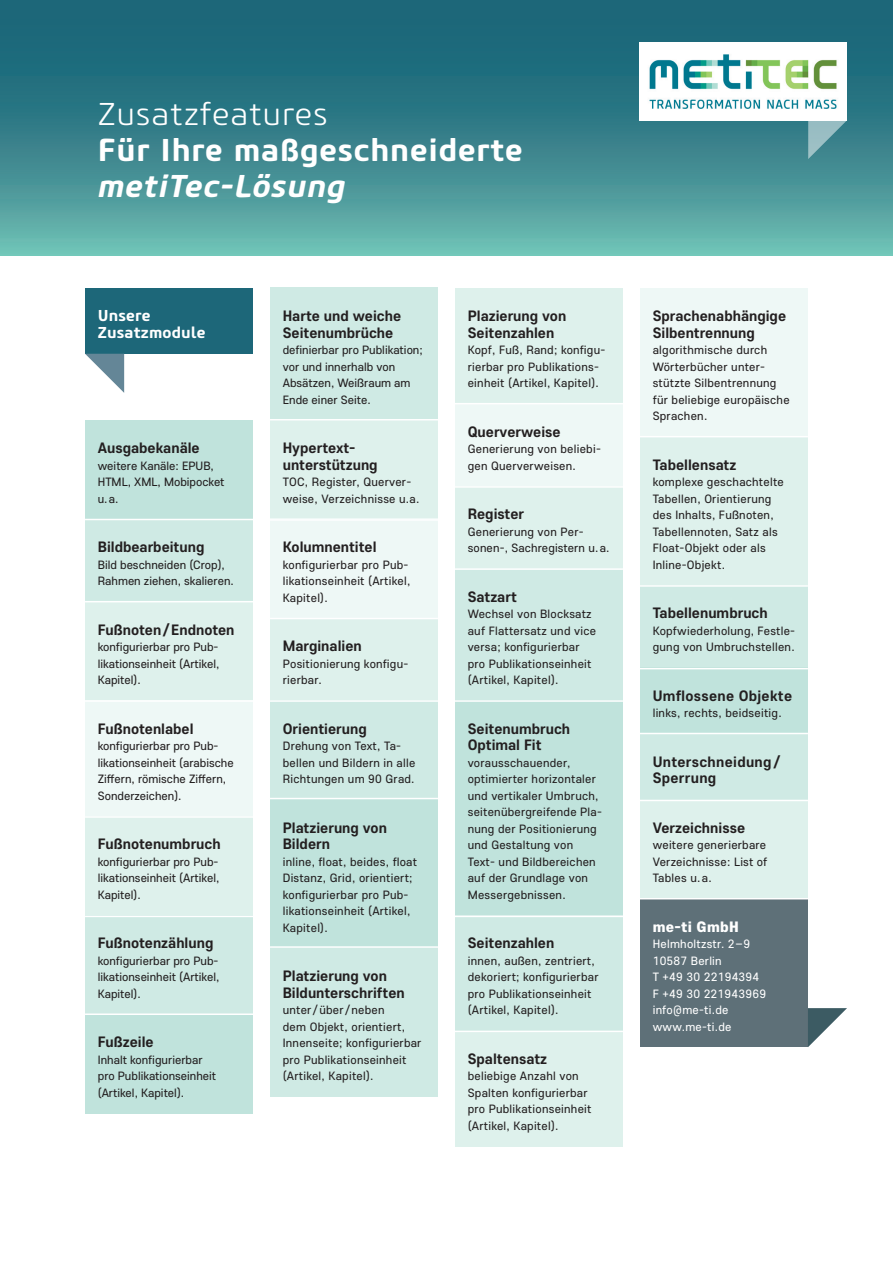
<style>
.page{position:relative;width:893px;height:1263px;background:#fff}
.page>*{position:absolute;margin:0;border:0;box-sizing:border-box;transform-origin:0 0}
.t1{font:700 31.5px/36px "Core Sans M65";letter-spacing:.025em;color:#fff}
.t2{font:700 15.75px "Core Sans M65";letter-spacing:.01em;color:#fff}
.t3{font:700 15px/16.5px "Core Sans E 65";color:#231f20}
.t4{font:700 15px/16.5px "Core Sans E 65";letter-spacing:.02em;color:#231f20}
.t5{font:800 15px "Core Sans E 85";letter-spacing:.02em;color:#fff}
.t6{font:12px/16.5px "Core Sans E 45";letter-spacing:.02em;color:#231f20}
.t7{font:12px/16.5px "Core Sans E 45";color:#231f20}
.t8{font:12px "Core Sans E 45";letter-spacing:.02em;color:#fff}
.s1{font-family:"Core Sans M35";font-weight:300}
.s2{font-style:italic}
</style>
<div class="page">
<svg style="left:0;top:0;width:893px;height:255px;background:#3a868e"></svg>
<img style="left:640px;top:43px;width:207px;height:77px">
<svg style="left:808px;top:120px;width:39px;height:39px;background:#6da2a9"></svg>
<div style="left:640px;top:899px;width:168px;height:148px;background:#5e7078"></div>
<div style="left:85px;top:420px;width:168px;height:99px;background:#c0e3dc"></div>
<div style="left:85px;top:519px;width:168px;height:83px;background:#cfeae4"></div>
<div style="left:85px;top:602px;width:168px;height:99px;background:#def1ec"></div>
<div style="left:85px;top:816px;width:168px;height:99px;background:#def1ec"></div>
<div style="left:85px;top:915px;width:168px;height:99px;background:#cfeae4"></div>
<div style="left:85px;top:1014px;width:168px;height:99px;background:#c0e3dc"></div>
<div style="left:270px;top:288px;width:168px;height:132px;background:#cfeae4"></div>
<div style="left:85px;top:701px;width:168px;height:115px;background:#eef8f6"></div>
<div style="left:270px;top:420px;width:168px;height:99px;background:#def1ec"></div>
<div style="left:270px;top:519px;width:168px;height:99px;background:#eef8f6"></div>
<div style="left:270px;top:618px;width:168px;height:82px;background:#def1ec"></div>
<div style="left:455px;top:288px;width:168px;height:116px;background:#def1ec"></div>
<div style="left:270px;top:700px;width:168px;height:99px;background:#cfeae4"></div>
<div style="left:270px;top:948px;width:168px;height:148px;background:#cfeae4"></div>
<div style="left:270px;top:799px;width:168px;height:149px;background:#c0e3dc"></div>
<div style="left:455px;top:404px;width:168px;height:82px;background:#eef8f6"></div>
<div style="left:455px;top:486px;width:168px;height:83px;background:#def1ec"></div>
<div style="left:455px;top:569px;width:168px;height:132px;background:#cfeae4"></div>
<div style="left:455px;top:916px;width:168px;height:115px;background:#cfeae4"></div>
<div style="left:455px;top:1031px;width:168px;height:115px;background:#def1ec"></div>
<div style="left:640px;top:288px;width:168px;height:149px;background:#eef8f6"></div>
<div style="left:455px;top:701px;width:168px;height:214px;background:#c0e3dc"></div>
<div style="left:640px;top:437px;width:168px;height:148px;background:#def1ec"></div>
<div style="left:640px;top:800px;width:168px;height:99px;background:#def1ec"></div>
<div style="left:640px;top:585px;width:168px;height:83px;background:#cfeae4"></div>
<div style="left:640px;top:667px;width:168px;height:67px;background:#c0e3dc"></div>
<div style="left:640px;top:733px;width:168px;height:67px;background:#cfeae4"></div>
<div style="left:85px;top:288px;width:168px;height:66px;background:#1d6779"></div>
<hr style="left:85px;top:519px;width:168px;height:1px;background:#fff">
<hr style="left:85px;top:601px;width:168px;height:1px;background:#fff">
<hr style="left:85px;top:700px;width:168px;height:2px;background:#fff">
<hr style="left:85px;top:816px;width:168px;height:2px;background:#fff">
<hr style="left:85px;top:916px;width:168px;height:1px;background:#fff">
<hr style="left:85px;top:1013px;width:168px;height:2px;background:#fff">
<hr style="left:270px;top:946px;width:168px;height:2px;background:#fff">
<hr style="left:270px;top:798px;width:168px;height:1px;background:#fff">
<hr style="left:270px;top:700px;width:168px;height:2px;background:#fff">
<hr style="left:270px;top:618px;width:168px;height:1px;background:#fff">
<hr style="left:270px;top:519px;width:168px;height:2px;background:#fff">
<hr style="left:270px;top:419px;width:168px;height:1px;background:#fff">
<hr style="left:455px;top:403px;width:168px;height:1px;background:#fff">
<hr style="left:455px;top:486px;width:168px;height:2px;background:#fff">
<hr style="left:455px;top:568px;width:168px;height:2px;background:#fff">
<hr style="left:455px;top:700px;width:168px;height:2px;background:#fff">
<hr style="left:455px;top:916px;width:168px;height:1px;background:#fff">
<hr style="left:640px;top:800px;width:168px;height:1px;background:#fff">
<hr style="left:640px;top:898px;width:168px;height:1px;background:#fff">
<hr style="left:640px;top:733px;width:168px;height:1px;background:#fff">
<hr style="left:640px;top:668px;width:168px;height:1px;background:#fff">
<hr style="left:640px;top:585px;width:168px;height:2px;background:#fff">
<hr style="left:640px;top:436px;width:168px;height:1px;background:#fff">
<hr style="left:455px;top:1031px;width:168px;height:1px;background:#fff">
<svg style="left:808px;top:1008px;width:39px;height:39px"></svg>
<svg style="left:85px;top:354px;width:39px;height:39px"></svg>
<p class="t1" style="left:98px;top:96px;width:426px"><span class="s1">Zusatzfeatures<br></span>Für Ihre maßgeschneiderte <span class="s2">metiTec-Lösung</span></p>
<p class="t2" style="left:98px;top:306px;width:54px">Unsere</p>
<p class="t2" style="left:98px;top:322px;width:109px">Zusatzmodule</p>
<p class="t3" style="left:98px;top:439px;width:103px">Ausgabekanäle</p>
<p class="t7" style="left:98px;top:457px;width:128px">weitere Kanäle: EPUB,<br>HTML, XML, Mobipocket u.a.</p>
<p class="t3" style="left:98px;top:538px;width:108px">Bildbearbeitung</p>
<p class="t7" style="left:98px;top:556px;width:138px">Bild beschneiden (Crop),<br>Rahmen ziehen, skalieren.</p>
<p class="t3" style="left:98px;top:621px;width:138px">Fußnoten/Endnoten</p>
<p class="t6" style="left:98px;top:638px;width:123px;text-align:justify">konfigurierbar pro Pub&shy;likationseinheit (Artikel, Kapitel).</p>
<p class="t3" style="left:98px;top:720px;width:97px">Fußnotenlabel</p>
<p class="t7" style="left:98px;top:737px;width:137px">konfigurierbar pro Pub&shy;likationseinheit (arabische<br>Ziffern, römische Ziffern,<br>Sonderzeichen).</p>
<p class="t3" style="left:98px;top:835px;width:124px">Fußnotenumbruch</p>
<p class="t6" style="left:98px;top:853px;width:123px;text-align:justify">konfigurierbar pro Pub&shy;likationseinheit (Artikel, Kapitel).</p>
<p class="t3" style="left:98px;top:934px;width:117px">Fußnotenzählung</p>
<p class="t6" style="left:98px;top:952px;width:123px;text-align:justify">konfigurierbar pro Pub&shy;likationseinheit (Artikel, Kapitel).</p>
<p class="t3" style="left:98px;top:1033px;width:57px">Fußzeile</p>
<p class="t7" style="left:98px;top:1051px;width:120px">Inhalt konfigurierbar pro Publikationseinheit (Artikel, Kapitel).</p>
<p class="t3" style="left:283px;top:307px;width:120px">Harte und weiche<br>Seitenumbrüche</p>
<p class="t7" style="left:283px;top:341px;width:142px">definierbar pro Publikation; vor und innerhalb von<br>Absätzen, Weißraum am<br>Ende einer Seite.</p>
<p class="t3" style="left:283px;top:439px;width:96px">Hypertext&shy;unterstützung</p>
<p class="t6" style="left:283px;top:473px;width:138px">TOC, Register, Querver&shy;weise, Verzeichnisse u.a.</p>
<p class="t3" style="left:283px;top:538px;width:95px">Kolumnentitel</p>
<p class="t6" style="left:283px;top:556px;width:129px">konfigurierbar pro Pub&shy;likationseinheit (Artikel,<br>Kapitel).</p>
<p class="t3" style="left:283px;top:637px;width:80px">Marginalien</p>
<p class="t6" style="left:283px;top:655px;width:127px">Positionierung konfigu&shy;rierbar.</p>
<p class="t3" style="left:283px;top:720px;width:85px">Orientierung</p>
<p class="t6" style="left:283px;top:737px;width:134px">Drehung von Text, Ta&shy;bellen und Bildern in alle<br>Richtungen um 90 Grad.</p>
<p class="t3" style="left:283px;top:819px;width:106px">Platzierung von<br>Bildern</p>
<p class="t6" style="left:283px;top:853px;width:136px">inline, float, beides, float<br>Distanz, Grid, orientiert; konfigurierbar pro Pub&shy;likationseinheit (Artikel,<br>Kapitel).</p>
<p class="t3" style="left:283px;top:967px;width:123px">Platzierung von<br>Bildunterschriften</p>
<p class="t6" style="left:283px;top:1001px;width:140px">unter/über/neben<br>dem Objekt, orientiert,<br>Innenseite; konfigurierbar pro Publikationseinheit (Artikel, Kapitel).</p>
<p class="t3" style="left:468px;top:307px;width:100px">Plazierung von<br>Seitenzahlen</p>
<p class="t6" style="left:468px;top:341px;width:139px">Kopf, Fuß, Rand; konfigu&shy;rierbar pro Publikations&shy;einheit (Artikel, Kapitel).</p>
<p class="t3" style="left:468px;top:423px;width:94px">Querverweise</p>
<p class="t6" style="left:468px;top:440px;width:135px">Generierung von beliebi&shy;gen Querverweisen.</p>
<p class="t3" style="left:468px;top:505px;width:58px">Register</p>
<p class="t6" style="left:468px;top:523px;width:143px">Generierung von Per&shy;sonen-, Sachregistern u.a.</p>
<p class="t3" style="left:468px;top:588px;width:51px">Satzart</p>
<p class="t6" style="left:468px;top:605px;width:130px">Wechsel von Blocksatz auf Flattersatz und vice versa; konfigurierbar pro Publikationseinheit (Artikel, Kapitel).</p>
<p class="t3" style="left:468px;top:720px;width:104px">Seitenumbruch<br>Optimal Fit</p>
<p class="t6" style="left:468px;top:754px;width:136px">vorausschauender, optimierter horizontaler und vertikaler Umbruch, seitenübergreifende Pla&shy;nung der Positionierung und Gestaltung von<br>Text- und Bildbereichen auf der Grundlage von<br>Messergebnissen.</p>
<p class="t3" style="left:468px;top:934px;width:88px">Seitenzahlen</p>
<p class="t6" style="left:468px;top:952px;width:132px">innen, außen, zentriert, dekoriert; konfigurierbar pro Publikationseinheit (Artikel, Kapitel).</p>
<p class="t3" style="left:468px;top:1050px;width:81px">Spaltensatz</p>
<p class="t6" style="left:468px;top:1067px;width:125px">beliebige Anzahl von<br>Spalten konfigurierbar pro Publikationseinheit (Artikel, Kapitel).</p>
<p class="t3" style="left:653px;top:307px;width:135px">Sprachenabhängige<br>Silbentrennung</p>
<p class="t6" style="left:653px;top:341px;width:138px">algorithmische durch<br>Wörterbücher unter&shy;stützte Silbentrennung für beliebige europäische<br>Sprachen.</p>
<p class="t3" style="left:653px;top:456px;width:85px">Tabellensatz</p>
<p class="t6" style="left:653px;top:473px;width:133px">komplexe geschachtelte<br>Tabellen, Orientierung des Inhalts, Fußnoten,<br>Tabellennoten, Satz als<br>Float-Objekt oder als<br>Inline-Objekt.</p>
<p class="t3" style="left:653px;top:604px;width:117px">Tabellenumbruch</p>
<p class="t6" style="left:653px;top:622px;width:144px">Kopfwiederholung, Festle&shy;gung von Umbruchstellen.</p>
<p class="t4" style="left:653px;top:687px;width:141px">Umflossene Objekte</p>
<p class="t6" style="left:653px;top:704px;width:130px">links, rechts, beidseitig.</p>
<p class="t4" style="left:653px;top:753px;width:129px">Unterschneidung/<br>Sperrung</p>
<p class="t3" style="left:653px;top:819px;width:94px">Verzeichnisse</p>
<p class="t6" style="left:653px;top:836px;width:116px;text-align:justify">weitere generierbare Verzeichnisse: List of Tables u.a.</p>
<p class="t5" style="left:653px;top:917px;width:88px">me-ti GmbH</p>
<p class="t8" style="left:653px;top:936px;width:99px">Helmholtzstr. 2–9</p>
<p class="t8" style="left:653px;top:953px;width:71px">10587 Berlin</p>
<p class="t8" style="left:653px;top:969px;width:108px">T +49 30 22194394</p>
<p class="t8" style="left:653px;top:986px;width:115px">F +49 30 221943969</p>
<p class="t8" style="left:653px;top:1002px;width:77px">info@me-ti.de</p>
<p class="t8" style="left:653px;top:1019px;width:80px">www.me-ti.de</p>
</div>
